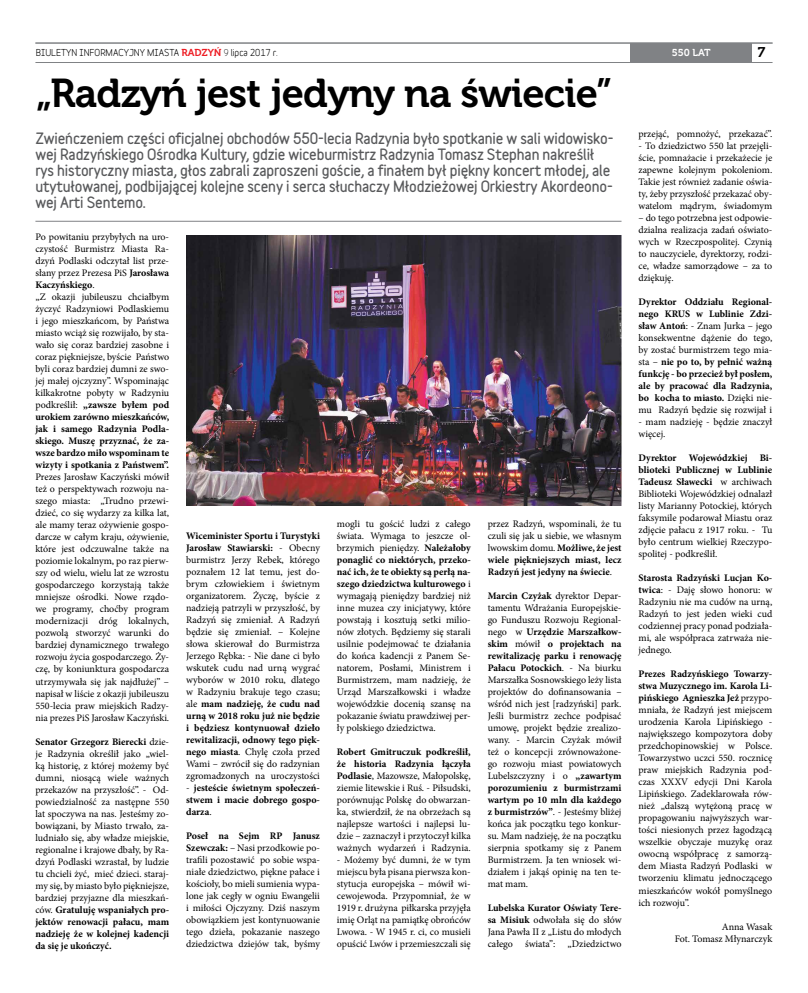
<style>
.page{position:relative;width:808px;height:993px;background:#fff}
.page>*{position:absolute;margin:0;border:0;box-sizing:border-box;transform-origin:0 0}
.t1{font:40px "Museo 700";letter-spacing:-.02em;color:#000}
.t2{font:900 14px/16px "Variable";letter-spacing:-.01em;color:#58595b}
.t3{font:14px "Museo 700";color:#000}
.t4{font:10px/12px "Minion Pro";letter-spacing:-.005em;color:#000;text-align:justify}
.t5{font:700 10px/12px "Minion Pro";letter-spacing:-.005em;color:#000;text-align:justify}
.t6{font:10px "Museo 700";color:#fff}
.t7{font:700 9px "Variable";color:#000}
.s1{font-family:"Museo 700";font-weight:400;font-size:10px;color:#ed1d24}
.s2{font-weight:400}
.s3{font-weight:700}
</style>
<div class="page">
<hr style="left:35px;top:43px;width:737px;height:1px;background:#808285">
<hr style="left:35px;top:62px;width:737px;height:1px;background:#808285">
<div style="left:631px;top:43px;width:121px;height:19px;background:#808285"></div>
<img style="left:186px;top:235px;width:435px;height:270px">
<hr style="left:35px;top:221px;width:586px;height:1px;background:#808285">
<p class="t7" style="left:36px;top:45px;width:166px">BIULETYN INFORMACYJNY MIASTA <span class="s1">RADZY</span></p>
<p class="t7" style="left:214px;top:45px;width:65px"><span class="s1">Ń</span> <span class="s2">9</span> lipca 2017 r.</p>
<p class="t6" style="left:672px;top:47px;width:40px">550 LAT</p>
<h2 class="t3" style="left:758px;top:45px;width:9px">7</h2>
<h1 class="t1" style="left:36px;top:70px;width:578px">„Radzyń jest jedyny na świecie”</h1>
<p class="t2" style="left:35px;top:130px;width:579px">Zwieńczeniem części oficjalnej obchodów 550-lecia Radzynia było spotkanie w sali widowisko&shy;wej Radzyńskiego Ośrodka Kultury, gdzie wiceburmistrz Radzynia Tomasz Stephan nakreślił rys historyczny miasta, głos zabrali zaproszeni goście, a finałem był piękny koncert młodej, ale utytułowanej, podbijającej kolejne sceny i serca słuchaczy Młodzieżowej Orkiestry Akordeono&shy;wej Arti Sentemo.</p>
<p class="t4" style="left:35px;top:231px;width:135px;text-align:left">Po powitaniu przybyłych na uro&shy;czystość Burmistrz Miasta Ra&shy;dzyń Podlaski odczytał list prze&shy;słany przez Prezesa PiS <span class="s3">Jarosława<br>Kaczyńskiego</span>.<br>„Z okazji jubileuszu chciałbym życzyć Radzyniowi Podlaskiemu i jego mieszkańcom, by Państwa miasto wciąż się rozwijało, by sta&shy;wało się coraz bardziej zasobne i coraz piękniejsze, byście Państwo byli coraz bardziej dumni ze swo&shy;jej małej ojczyzny”. Wspominając kilkakrotne pobyty w Radzyniu podkreślił: <span class="s3">„zawsze byłem pod urokiem zarówno mieszkańców, jak i samego Radzynia Podla&shy;skiego. Muszę przyznać, że za&shy;wsze bardzo miło wspominam te wizyty i spotkania z Państwem”.</span></p>
<p class="t4" style="left:35px;top:471px;width:135px">Prezes Jarosław Kaczyński mówił też o perspektywach rozwoju na&shy;szego miasta: „Trudno przewi&shy;dzieć, co się wydarzy za kilka lat, ale mamy teraz ożywienie gospo&shy;darcze w całym kraju, ożywienie, które jest odczuwalne także na poziomie lokalnym, po raz pierw&shy;szy od wielu, wielu lat ze wzrostu gospodarczego korzystają także mniejsze ośrodki. Nowe rządo&shy;we programy, choćby program modernizacji dróg lokalnych, pozwolą stworzyć warunki do bardziej dynamicznego trwałego rozwoju życia gospodarczego. Ży&shy;czę, by koniunktura gospodarcza utrzymywała się jak najdłużej” – napisał w liście z okazji jubileuszu 550-lecia praw miejskich Radzy&shy;nia prezes PiS Jarosław Kaczyński.</p>
<p class="t4" style="left:35px;top:735px;width:135px"><span class="s3">Senator Grzegorz Bierecki</span> dzie&shy;je Radzynia określił jako „wiel&shy;ką historię, z której możemy być dumni, niosącą wiele ważnych przekazów na przyszłość”. - Od&shy;powiedzialność za następne 550 lat spoczywa na nas. Jesteśmy zo&shy;bowiązani, by Miasto trwało, za&shy;ludniało się, aby władze miejskie, regionalne i krajowe dbały, by Ra&shy;dzyń Podlaski wzrastał, by ludzie tu chcieli żyć, mieć dzieci. staraj&shy;my się, by miasto było piękniejsze, bardziej przyjazne dla mieszkań&shy;ców. <span class="s3">Gratuluję wspaniałych pro&shy;jektów renowacji pałacu, mam nadzieję że w kolejnej kadencji da się je ukończyć.</span></p>
<p class="t4" style="left:186px;top:529px;width:135px"><span class="s3">Wiceminister Sportu i Turystyki Jarosław Stawiarski:</span> - Obecny burmistrz Jerzy Rebek, którego poznałem 12 lat temu, jest do&shy;brym człowiekiem i świetnym organizatorem. Życzę, byście z nadzieją patrzyli w przyszłość, by Radzyń się zmieniał. A Radzyń będzie się zmieniał. – Kolejne słowa skierował do Burmistrza Jerzego Rębka: - Nie dane ci było wskutek cudu nad urną wygrać wyborów w 2010 roku, dlatego w Radzyniu brakuje tego czasu; ale <span class="s3">mam nadzieję, że cudu nad urną w 2018 roku już nie będzie i będziesz kontynuował dzieło rewitalizacji, odnowy tego pięk&shy;nego miasta</span>. Chylę czoła przed Wami – zwrócił się do radzynian zgromadzonych na uroczystości</p>
<p class="t5" style="left:186px;top:781px;width:135px"><span class="s2">-</span> jesteście świetnym społeczeń&shy;stwem i macie dobrego gospo&shy;darza<span class="s2">.</span></p>
<p class="t4" style="left:186px;top:829px;width:135px"><span class="s3">Poseł na Sejm RP Janusz Szewczak:</span> – Nasi przodkowie po&shy;trafili pozostawić po sobie wspa&shy;niałe dziedzictwo, piękne pałace i kościoły, bo mieli sumienia wypa&shy;lone jak cegły w ogniu Ewangelii i miłości Ojczyzny. Dziś naszym obowiązkiem jest kontynuowanie tego dzieła, pokazanie naszego dziedzictwa dziejów tak, byśmy</p>
<p class="t4" style="left:337px;top:517px;width:135px">mogli tu gościć ludzi z całego świata. Wymaga to jeszcze ol&shy;brzymich pieniędzy. <span class="s3">Należałoby ponaglić co niektórych, przeko&shy;nać ich, że te obiekty są perłą na&shy;szego dziedzictwa kulturowego</span> i wymagają pieniędzy bardziej niż inne muzea czy inicjatywy, które powstają i kosztują setki milio&shy;nów złotych. Będziemy się starali usilnie podejmować te działania do końca kadencji z Panem Se&shy;natorem, Posłami, Ministrem i Burmistrzem, mam nadzieję, że Urząd Marszałkowski i władze wojewódzkie docenią szansę na pokazanie światu prawdziwej per&shy;ły polskiego dziedzictwa.</p>
<p class="t4" style="left:337px;top:745px;width:135px"><span class="s3">Robert Gmitruczuk podkreślił, że historia Radzynia łączyła Podlasie</span>, Mazowsze, Małopolskę, ziemie litewskie i Ruś. - Piłsudski, porównując Polskę do obwarzan&shy;ka, stwierdził, że na obrzeżach są najlepsze wartości i najlepsi lu&shy;dzie – zaznaczył i przytoczył kilka ważnych wydarzeń i Radzynia.</p>
<p class="t4" style="left:337px;top:853px;width:135px">- Możemy być dumni, że w tym miejscu była pisana pierwsza kon&shy;stytucja europejska – mówił wi&shy;cewojewoda. Przypomniał, że w 1919 r. drużyna piłkarska przyjęła imię Orląt na pamiątkę obrońców Lwowa. - W 1945 r. ci, co musieli opuścić Lwów i przemieszczali się</p>
<p class="t4" style="left:488px;top:517px;width:135px">przez Radzyń, wspominali, że tu czuli się jak u siebie, we własnym lwowskim domu. <span class="s3">Możliwe, że jest wiele piękniejszych miast, lecz Radzyń jest jedyny na świecie</span>.</p>
<p class="t4" style="left:488px;top:589px;width:135px"><span class="s3">Marcin Czyżak</span> dyrektor Depar&shy;tamentu Wdrażania Europejskie&shy;go Funduszu Rozwoju Regional&shy;nego w <span class="s3">Urzędzie Marszałkow&shy;skim</span> mówił <span class="s3">o projektach na rewitalizację parku i renowację Pałacu Potockich</span>. - Na biurku Marszałka Sosnowskiego leży lista projektów do dofinansowania – wśród nich jest [radzyński] park.<br>Jeśli burmistrz zechce podpisać umowę, projekt będzie zrealizo&shy;wany. - Marcin Czyżak mówił też o koncepcji zrównoważone&shy;go rozwoju miast powiatowych Lubelszczyzny i o <span class="s3">„zawartym porozumieniu z burmistrzami wartym po 10 mln dla każdego z burmistrzów”</span>. - Jesteśmy bliżej końca jak początku tego konkur&shy;su. Mam nadzieję, że na początku sierpnia spotkamy się z Panem Burmistrzem. Ja ten wniosek wi&shy;działem i jakąś opinię na ten te&shy;mat mam.</p>
<p class="t4" style="left:488px;top:901px;width:135px"><span class="s3">Lubelska Kurator Oświaty Tere&shy;sa Misiuk</span> odwołała się do słów Jana Pawła II z „Listu do młodych całego świata”: „Dziedzictwo</p>
<p class="t4" style="left:638px;top:128px;width:135px">przejąć, pomnożyć, przekazać”.</p>
<p class="t4" style="left:638px;top:140px;width:135px">- To dziedzictwo 550 lat przejęli&shy;ście, pomnażacie i przekażecie je zapewne kolejnym pokoleniom.<br>Takie jest również zadanie oświa&shy;ty, żeby przyszłość przekazać oby&shy;watelom mądrym, świadomym</p>
<p class="t4" style="left:638px;top:212px;width:135px">– do tego potrzebna jest odpowie&shy;dzialna realizacja zadań oświato&shy;wych w Rzeczpospolitej. Czynią to nauczyciele, dyrektorzy, rodzi&shy;ce, władze samorządowe – za to dziękuję.</p>
<p class="t5" style="left:638px;top:295px;width:135px">Dyrektor Oddziału Regional&shy;nego KRUS w Lublinie Zdzi&shy;sław Antoń<span class="s2">: - Znam Jurka – jego konsekwentne dążenie do tego, by zostać burmistrzem tego mia&shy;sta –</span> nie po to, by pełnić ważną funkcję - bo przecież był posłem, ale by pracować dla Radzynia, bo kocha to miasto. <span class="s2">Dzięki nie&shy;mu Radzyń będzie się rozwijał i</span></p>
<p class="t4" style="left:638px;top:416px;width:135px">- mam nadzieję - będzie znaczył więcej.</p>
<p class="t4" style="left:638px;top:452px;width:135px"><span class="s3">Dyrektor Wojewódzkiej Bi&shy;blioteki Publicznej w Lublinie Tadeusz Sławecki</span> w archiwach Biblioteki Wojewódzkiej odnalazł listy Marianny Potockiej, których faksymile podarował Miastu oraz zdjęcie pałacu z 1917 roku. - Tu było centrum wielkiej Rzeczypo&shy;spolitej - podkreślił.</p>
<p class="t4" style="left:638px;top:572px;width:135px"><span class="s3">Starosta Radzyński Lucjan Ko&shy;twica</span>: - Daję słowo honoru: w Radzyniu nie ma cudów na urną, Radzyń to jest jeden wieki cud codziennej pracy ponad podziała&shy;mi, ale współpraca zatrważa nie&shy;jednego.</p>
<p class="t4" style="left:638px;top:668px;width:135px"><span class="s3">Prezes Radzyńskiego Towarzy&shy;stwa Muzycznego im. Karola Li&shy;pińskiego Agnieszka Jeż</span> przypo&shy;mniała, że Radzyń jest miejscem urodzenia Karola Lipińskiego - największego kompozytora doby przedchopinowskiej w Polsce.<br>Towarzystwo uczci 550. rocznicę praw miejskich Radzynia pod&shy;czas XXXV edycji Dni Karola Lipińskiego. Zadeklarowała rów&shy;nież „dalszą wytężoną pracę w propagowaniu najwyższych war&shy;tości niesionych przez łagodzącą wszelkie obyczaje muzykę oraz owocną współpracę z samorzą&shy;dem Miasta Radzyń Podlaski w tworzeniu klimatu jednoczącego mieszkańców wokół pomyślnego ich rozwoju”.</p>
<p class="t4" style="left:675px;top:920px;width:99px;text-align:right">Anna Wasak<br>Fot. Tomasz Młynarczyk</p>
</div>
